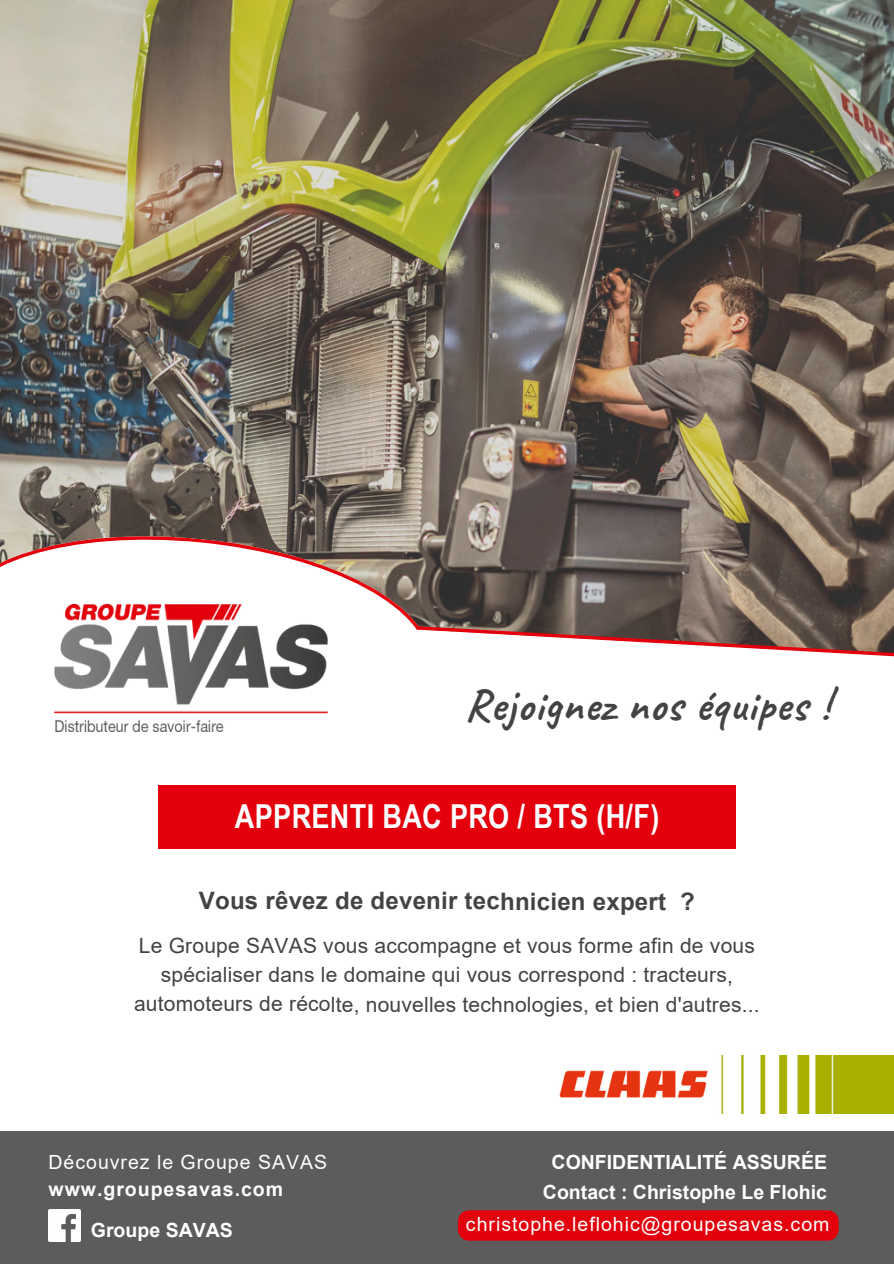
<style>
.page{position:relative;width:894px;height:1264px;background:#fff}
.page>*{position:absolute;margin:0;border:0;box-sizing:border-box;transform-origin:0 0}
.t1{font:700 45px "Caveat";letter-spacing:.025em;color:#444343}
.t2{font:700 33px "Arial Narrow";letter-spacing:.01em;color:#fff}
.t3{font:700 24px "Arial";letter-spacing:.01em;color:#444343}
.t4{font:21px/29.2px "Arial";letter-spacing:.01em;color:#444343;text-align:center}
.t5{font:700 19.5px "Arial";color:#fff}
.t6{font:19.5px "Arial";letter-spacing:.05em;color:#fff}
.t7{font:700 19.5px "Arial";letter-spacing:.05em;color:#fff}
</style>
<div class="page">
<div style="left:0;top:1131px;width:893px;height:132px;background:#5d5b5b"></div>
<img style="left:0;top:0;width:893px;height:478px">
<svg style="left:0;top:478px;width:893px;height:371px"></svg>
<img style="left:55px;top:604px;width:272px;height:127px">
<div style="left:458px;top:1210px;width:380px;height:30px;background:#e3000c;border-radius:11px"></div>
<svg style="left:413px;top:624px;width:480px;height:36px"></svg>
<img style="left:559px;top:1055px;width:334px;height:58px">
<img style="left:49px;top:1209px;width:31px;height:31px">
<div style="left:158px;top:785px;width:577px;height:63px;background:#e3000c"></div>
<h1 class="t1" style="left:466px;top:676px;width:365px">Rejoignez nos équipes !</h1>
<h2 class="t2" style="left:235px;top:797px;width:426px">APPRENTI BAC PRO / BTS (H/F)</h2>
<p class="t3" style="left:199px;top:887px;width:497px">Vous rêvez de devenir technicien expert ?</p>
<p class="t4" style="left:134px;top:931px;width:627px">Le Groupe SAVAS vous accompagne et vous forme afin de vous spécialiser dans le domaine qui vous correspond : tracteurs, automoteurs de récolte, nouvelles technologies, et bien d'autres...</p>
<p class="t6" style="left:49px;top:1150px;width:280px">Découvrez le Groupe SAVAS</p>
<p class="t7" style="left:49px;top:1177px;width:236px">www.groupesavas.com</p>
<p class="t5" style="left:91px;top:1219px;width:143px">Groupe SAVAS</p>
<p class="t5" style="left:551px;top:1150px;width:277px">CONFIDENTIALITÉ ASSURÉE</p>
<p class="t5" style="left:542px;top:1181px;width:285px">Contact : Christophe Le Flohic</p>
<p class="t6" style="left:466px;top:1213px;width:365px">christophe.leflohic@groupesavas.com</p>
</div>
